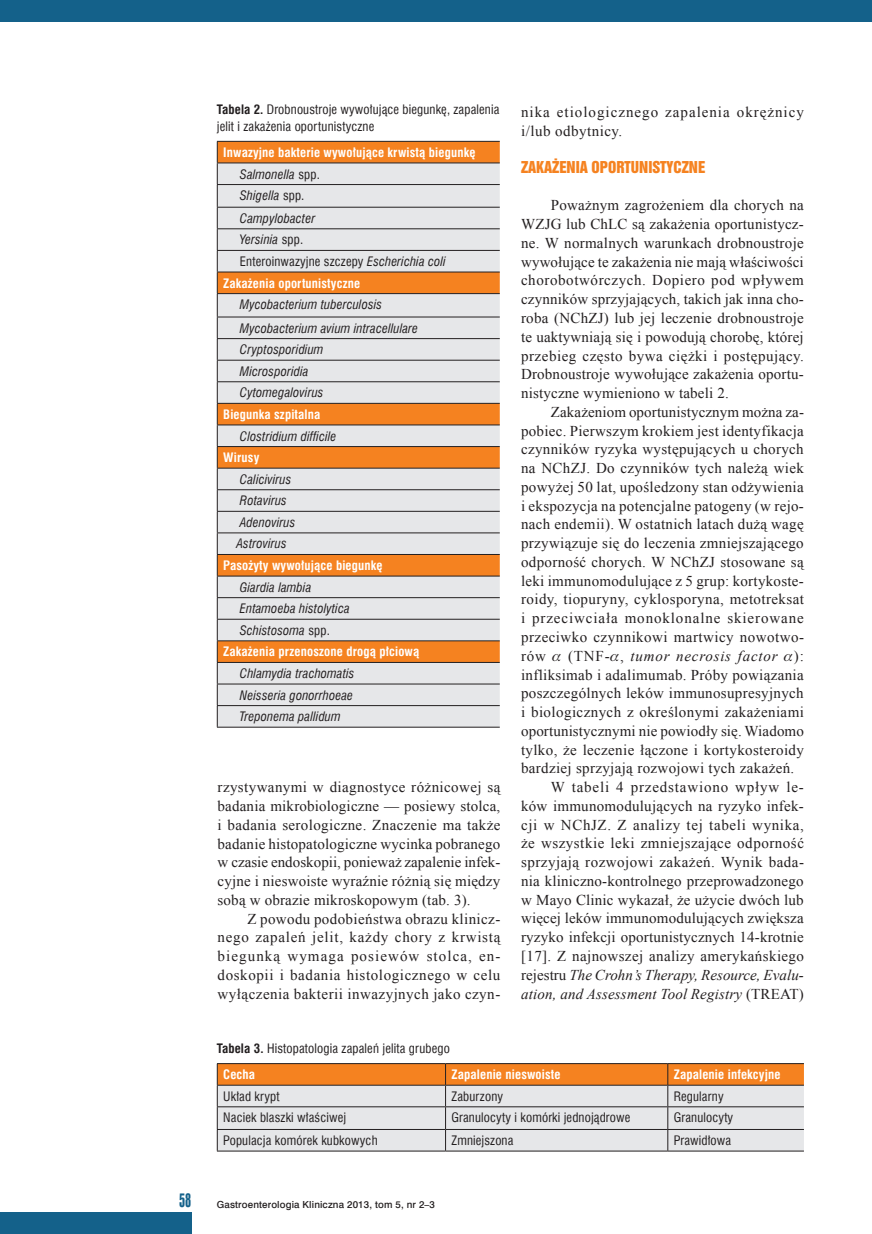
<style>
.page{position:relative;width:872px;height:1234px;background:#fff}
.page>*{position:absolute;margin:0;border:0;box-sizing:border-box;transform-origin:0 0}
.t1{font:18px "Swis 924 EU";color:#14618a}
.t2{font:15px/18.8px "Times New Roman";letter-spacing:.02em;color:#231f20;text-align:justify}
.t3{font:italic 15px "Times New Roman";letter-spacing:.01em;color:#231f20}
.t4{font:15px/18.8px "Times New Roman";letter-spacing:.065em;color:#231f20}
.t5{font:15px "Times New Roman";letter-spacing:.045em;color:#231f20}
.t6{font:15px "Times New Roman";letter-spacing:.055em;color:#231f20}
.t7{font:italic 15px "Times New Roman";letter-spacing:.05em;color:#231f20}
.t8{font:15px "Swis 921 EU";color:#f58220}
.t9{font:italic 12.75px/21.6px "Swis 721 Cn EU";letter-spacing:.01em;color:#231f20}
.t10{font:12.75px/16.5px "Swis 721 Cn EU";letter-spacing:.01em;color:#231f20}
.t11{font:700 12.75px "Swis 721 Cn EU";letter-spacing:.01em;color:#fff}
.t12{font:9.75px "Swis 721 Md EU";letter-spacing:.015em;color:#231f20}
.s1{font-weight:700}
.s2{font-style:normal}
.s3{font-style:italic}
.s4{font-weight:700;color:#fff}
</style>
<div class="page">
<div style="left:0;top:0;width:872px;height:21px;background:#14618a"></div>
<div style="left:0;top:1212px;width:191px;height:21px;background:#14618a"></div>
<div style="left:218px;top:142px;width:282px;height:20px;background:#f58220"></div>
<svg style="left:218px;top:163px;width:282px;height:563px;background:#e4dbd5"></svg>
<svg style="left:218px;top:272px;width:282px;height:303px;background:#e7c8ae"></svg>
<hr style="left:217px;top:141px;width:283px;height:1px;background:#231f20">
<hr style="left:217px;top:162px;width:283px;height:1px;background:#231f20">
<hr style="left:217px;top:184px;width:283px;height:1px;background:#231f20">
<hr style="left:217px;top:207px;width:283px;height:1px;background:#231f20">
<hr style="left:217px;top:228px;width:283px;height:1px;background:#231f20">
<hr style="left:217px;top:250px;width:283px;height:1px;background:#231f20">
<hr style="left:217px;top:271px;width:283px;height:1px;background:#231f20">
<hr style="left:217px;top:293px;width:283px;height:1px;background:#231f20">
<hr style="left:217px;top:316px;width:283px;height:1px;background:#231f20">
<hr style="left:217px;top:338px;width:283px;height:1px;background:#231f20">
<hr style="left:217px;top:360px;width:283px;height:1px;background:#231f20">
<hr style="left:217px;top:381px;width:283px;height:1px;background:#231f20">
<hr style="left:217px;top:403px;width:283px;height:1px;background:#231f20">
<hr style="left:217px;top:424px;width:283px;height:1px;background:#231f20">
<hr style="left:217px;top:446px;width:283px;height:1px;background:#231f20">
<hr style="left:217px;top:467px;width:283px;height:1px;background:#231f20">
<hr style="left:217px;top:489px;width:283px;height:1px;background:#231f20">
<hr style="left:217px;top:511px;width:283px;height:1px;background:#231f20">
<hr style="left:217px;top:532px;width:283px;height:1px;background:#231f20">
<hr style="left:217px;top:554px;width:283px;height:1px;background:#231f20">
<hr style="left:217px;top:575px;width:283px;height:1px;background:#231f20">
<hr style="left:217px;top:597px;width:283px;height:1px;background:#231f20">
<hr style="left:217px;top:618px;width:283px;height:1px;background:#231f20">
<hr style="left:217px;top:640px;width:283px;height:1px;background:#231f20">
<hr style="left:217px;top:662px;width:283px;height:1px;background:#231f20">
<hr style="left:217px;top:683px;width:283px;height:1px;background:#231f20">
<hr style="left:217px;top:705px;width:283px;height:1px;background:#231f20">
<svg style="left:217px;top:142px;width:1px;height:584px"></svg>
<hr style="left:217px;top:726px;width:283px;height:1px;background:#231f20">
<hr style="left:217px;top:1062px;width:228px;height:1px;background:#231f20">
<hr style="left:445px;top:1062px;width:223px;height:1px;background:#231f20">
<hr style="left:668px;top:1062px;width:136px;height:1px;background:#231f20">
<hr style="left:217px;top:1150px;width:228px;height:1px;background:#231f20">
<hr style="left:445px;top:1150px;width:223px;height:1px;background:#231f20">
<hr style="left:668px;top:1150px;width:136px;height:1px;background:#231f20">
<svg style="left:217px;top:1063px;width:587px;height:87px;background:#dfc4af"></svg>
<p class="t10" style="left:217px;top:101px;width:284px"><span class="s1">Tabela 2.</span> Drobnoustroje wywołujące biegunkę, zapalenia jelit i zakażenia oportunistyczne</p>
<p class="t11" style="left:223px;top:145px;width:254px">Inwazyjne bakterie wywołujące krwistą biegunkę</p>
<p class="t9" style="left:240px;top:163px;width:81px">Salmonella <span class="s2">spp.</span></p>
<p class="t9" style="left:240px;top:185px;width:66px">Shigella <span class="s2">spp.</span></p>
<p class="t9" style="left:240px;top:208px;width:77px">Campylobacter</p>
<p class="t9" style="left:240px;top:229px;width:65px">Yersinia <span class="s2">spp.</span></p>
<p class="t10" style="left:240px;top:253px;width:207px">Enteroinwazyjne szczepy <span class="s3">Escherichia coli</span></p>
<p class="t11" style="left:223px;top:275px;width:138px">Zakażenia oportunistyczne</p>
<p class="t9" style="left:240px;top:293px;width:180px;line-height:23.4px">Mycobacterium tuberculosis<br>Mycobacterium avium intracellulare</p>
<p class="t9" style="left:240px;top:339px;width:85px">Cryptosporidium<br>Microsporidia<br>Cytomegalovirus</p>
<p class="t11" style="left:223px;top:406px;width:99px">Biegunka szpitalna</p>
<p class="t9" style="left:240px;top:425px;width:98px">Clostridium difficile</p>
<p class="t11" style="left:223px;top:450px;width:38px">Wirusy</p>
<p class="t9" style="left:236px;top:468px;width:60px">Calicivirus<br>Rotavirus<br>Adenovirus<br>Astrovirus</p>
<p class="t11" style="left:223px;top:557px;width:161px">Pasożyty wywołujące biegunkę</p>
<p class="t9" style="left:240px;top:576px;width:73px">Giardia lambia</p>
<p class="t9" style="left:240px;top:598px;width:111px">Entamoeba histolytica</p>
<p class="t9" style="left:240px;top:619px;width:91px">Schistosoma <span class="s2">spp.</span></p>
<p class="t11" style="left:223px;top:644px;width:197px">Zakażenia przenoszone drogą płciową</p>
<p class="t9" style="left:240px;top:663px;width:116px;text-align:justify">Chlamydia trachomatis Neisseria gonorrhoeae Treponema pallidum</p>
<p class="t2" style="left:218px;top:777px;width:284px">rzystywanymi w diagnostyce różnicowej są badania mikrobiologiczne — posiewy stolca, i badania serologiczne. Znaczenie ma także badanie histopatologiczne wycinka pobranego w czasie endoskopii, ponieważ zapalenie infek&shy;cyjne i nieswoiste wyraźnie różnią się między sobą w obrazie mikroskopowym (tab. 3).</p>
<p class="t2" style="left:218px;top:908px;width:284px;text-indent:30px">Z powodu podobieństwa obrazu klinicz&shy;nego zapaleń jelit, każdy chory z krwistą biegunką wymaga posiewów stolca, en&shy;doskopii i badania histologicznego w celu wyłączenia bakterii inwazyjnych jako czyn-</p>
<p class="t4" style="left:521px;top:102px;width:284px">nika etiologicznego zapalenia okrężnicy i/lub odbytnicy.</p>
<p class="t8" style="left:521px;top:157px;width:186px">ZAKAŻENIA OPORTUNISTYCZNE</p>
<p class="t2" style="left:521px;top:196px;width:284px;text-indent:30px">Poważnym zagrożeniem dla chorych na WZJG lub ChLC są zakażenia oportunistycz&shy;ne. W normalnych warunkach drobnoustroje wywołujące te zakażenia nie mają właściwości chorobotwórczych. Dopiero pod wpływem czynników sprzyjających, takich jak inna cho&shy;roba (NChZJ) lub jej leczenie drobnoustroje te uaktywniają się i powodują chorobę, której przebieg często bywa ciężki i postępujący.<br>Drobnoustroje wywołujące zakażenia oportu&shy;nistyczne wymieniono w tabeli 2.</p>
<p class="t2" style="left:521px;top:402px;width:284px;text-indent:30px">Zakażeniom oportunistycznym można za&shy;pobiec. Pierwszym krokiem jest identyfikacja czynników ryzyka występujących u chorych na NChZJ. Do czynników tych należą wiek powyżej 50 lat, upośledzony stan odżywienia i ekspozycja na potencjalne patogeny (w rejo&shy;nach endemii). W ostatnich latach dużą wagę przywiązuje się do leczenia zmniejszającego odporność chorych. W NChZJ stosowane są leki immunomodulujące z 5 grup: kortykoste&shy;roidy, tiopuryny, cyklosporyna, metotreksat i przeciwciała monoklonalne skierowane przeciwko czynnikowi martwicy nowotwo&shy;rów</p>
<p class="t7" style="left:568px;top:645px;width:237px"><span class="s2">(TNF- ,</span> tumor necrosis factor <span class="s2">):</span></p>
<p class="t2" style="left:521px;top:664px;width:284px">infliksimab i adalimumab. Próby powiązania</p>
<p class="t2" style="left:521px;top:683px;width:284px">poszczególnych leków immunosupresyjnych</p>
<p class="t2" style="left:521px;top:702px;width:284px">i biologicznych z określonymi zakażeniami</p>
<p class="t2" style="left:521px;top:721px;width:284px">oportunistycznymi nie powiodły się. Wiadomo</p>
<p class="t2" style="left:521px;top:739px;width:284px">tylko, że leczenie łączone i kortykosteroidy</p>
<p class="t2" style="left:521px;top:758px;width:275px">bardziej sprzyjają rozwojowi tych zakażeń.</p>
<p class="t6" style="left:551px;top:776px;width:254px">W tabeli 4 przedstawiono wpływ le-</p>
<p class="t2" style="left:521px;top:796px;width:284px">ków immunomodulujących na ryzyko infek-</p>
<p class="t5" style="left:521px;top:814px;width:284px">cji w NChJZ. Z analizy tej tabeli wynika,</p>
<p class="t2" style="left:521px;top:833px;width:284px">że wszystkie leki zmniejszające odporność</p>
<p class="t2" style="left:521px;top:852px;width:284px">sprzyjają rozwojowi zakażeń. Wynik bada-</p>
<p class="t2" style="left:521px;top:871px;width:284px">nia kliniczno-kontrolnego przeprowadzonego</p>
<p class="t2" style="left:521px;top:889px;width:284px">w Mayo Clinic wykazał, że użycie dwóch lub</p>
<p class="t2" style="left:521px;top:908px;width:284px">więcej leków immunomodulujących zwiększa</p>
<p class="t2" style="left:521px;top:927px;width:284px">ryzyko infekcji oportunistycznych 14-krotnie</p>
<p class="t2" style="left:521px;top:946px;width:284px">[17]. Z najnowszej analizy amerykańskiego</p>
<p class="t3" style="left:521px;top:964px;width:284px"><span class="s2">rejestru</span> The Crohn’s Therapy, Resource, Evalu-</p>
<p class="t3" style="left:521px;top:982px;width:284px">ation, and Assessment Tool Registry <span class="s2">(TREAT)</span></p>
<p class="t10" style="left:223px;top:1034px;width:228px;line-height:26.2px;text-indent:-6px"><span class="s1">Tabela 3.</span> Histopatologia zapaleń jelita grubego<br><span class="s4">Cecha</span></p>
<p class="t11" style="left:451px;top:1066px;width:110px">Zapalenie nieswoiste</p>
<p class="t11" style="left:674px;top:1066px;width:108px">Zapalenie infekcyjne</p>
<p class="t10" style="left:223px;top:1087px;width:58px">Układ krypt</p>
<p class="t10" style="left:451px;top:1087px;width:53px">Zaburzony</p>
<p class="t10" style="left:674px;top:1087px;width:51px">Regularny</p>
<p class="t10" style="left:223px;top:1109px;width:124px">Naciek blaszki właściwej</p>
<p class="t10" style="left:451px;top:1109px;width:180px">Granulocyty i komórki jednojądrowe</p>
<p class="t10" style="left:674px;top:1109px;width:61px">Granulocyty</p>
<p class="t10" style="left:223px;top:1131px;width:156px">Populacja komórek kubkowych</p>
<p class="t10" style="left:451px;top:1131px;width:63px">Zmniejszona</p>
<p class="t10" style="left:674px;top:1131px;width:59px">Prawidłowa</p>
<p class="t1" style="left:179px;top:1188px;width:14px">58</p>
<p class="t12" style="left:217px;top:1198px;width:220px">Gastroenterologia Kliniczna 2013, tom 5, nr 2–3</p>
</div>
